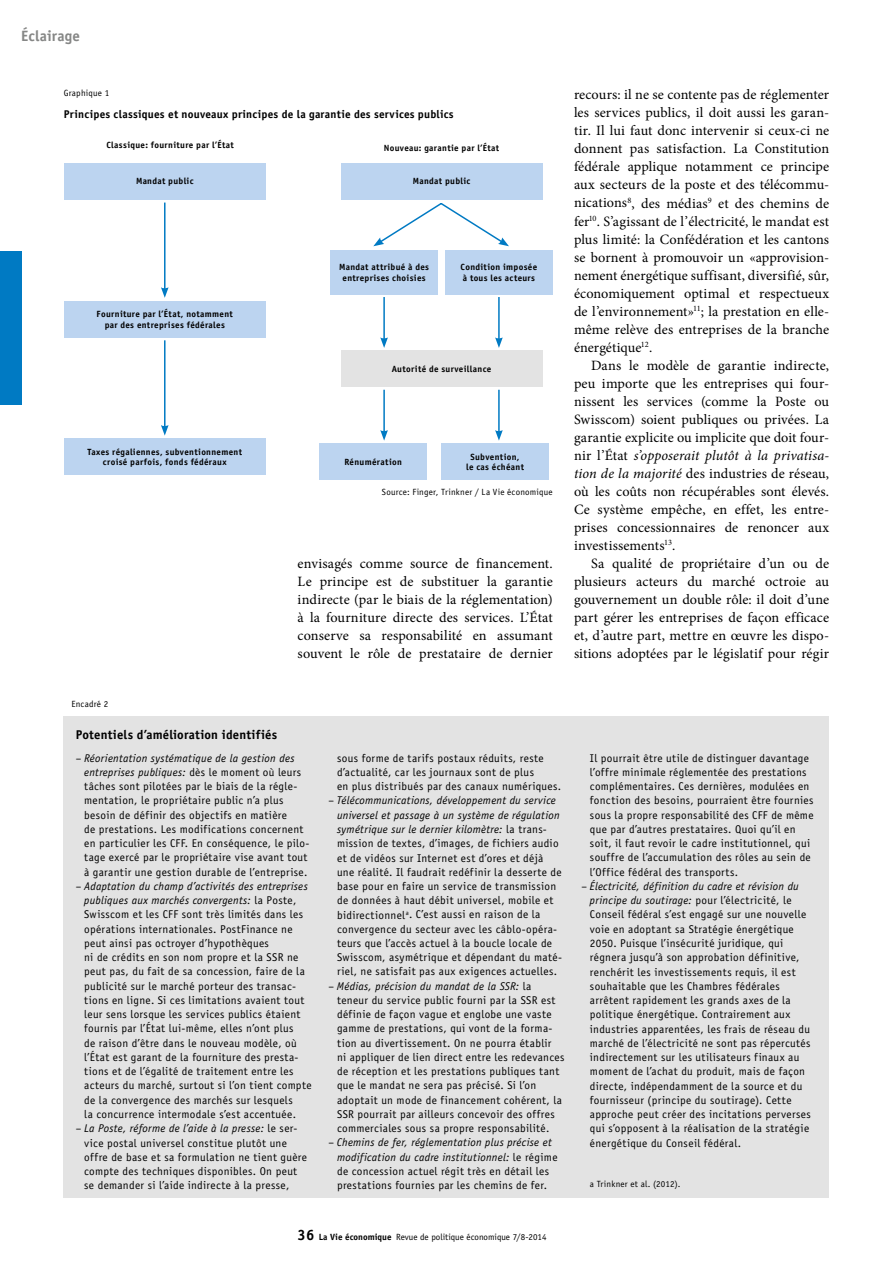
<style>
.page{position:relative;width:893px;height:1263px;background:#fff}
.page>*{position:absolute;margin:0;border:0;box-sizing:border-box;transform-origin:0 0}
.t1{font:700 15px "Officina Sans Std";letter-spacing:.01em;color:#868786}
.t2{font:14.25px/18px "Minion Pro";letter-spacing:.005em;color:#000;text-align:justify}
.t3{font:700 12.75px "Officina Sans Std";letter-spacing:.015em;color:#000}
.t4{font:11.25px/14.2px "Officina Sans Std";letter-spacing:.03em;color:#000}
.t5{font:700 11.25px "Officina Sans Std";letter-spacing:.02em;color:#000}
.t6{font:700 9px/10.8px "Officina Sans Std";letter-spacing:.035em;color:#000;text-align:center}
.t7{font:9px "Officina Sans Std";letter-spacing:.02em;color:#000}
.t8{font:9px "Officina Sans Std";color:#000}
.s1{font-style:italic}
.s2{font-weight:700;font-size:15px}
.s3{font-weight:700}
</style>
<div class="page">
<div style="left:64px;top:716px;width:765px;height:481px;background:#e3e3e3"></div>
<div style="left:64px;top:163px;width:202px;height:36px;background:#bcd4f0"></div>
<div style="left:64px;top:301px;width:202px;height:36px;background:#bcd4f0"></div>
<div style="left:64px;top:439px;width:202px;height:36px;background:#bcd4f0"></div>
<hr style="left:164px;top:203px;width:2px;height:87px;background:#007ac3">
<svg style="left:161px;top:287px;width:8px;height:11px"></svg>
<hr style="left:164px;top:340px;width:2px;height:87px;background:#007ac3">
<svg style="left:161px;top:425px;width:8px;height:11px"></svg>
<div style="left:341px;top:163px;width:201px;height:36px;background:#bcd4f0"></div>
<div style="left:330px;top:250px;width:108px;height:45px;background:#bcd4f0"></div>
<div style="left:445px;top:250px;width:108px;height:45px;background:#bcd4f0"></div>
<div style="left:319px;top:444px;width:108px;height:36px;background:#bcd4f0"></div>
<div style="left:441px;top:444px;width:108px;height:36px;background:#bcd4f0"></div>
<div style="left:341px;top:350px;width:201px;height:36px;background:#e3e3e3"></div>
<hr style="left:383px;top:297px;width:2px;height:43px;background:#007ac3">
<svg style="left:380px;top:337px;width:8px;height:11px"></svg>
<hr style="left:383px;top:390px;width:2px;height:42px;background:#007ac3">
<svg style="left:380px;top:430px;width:8px;height:11px"></svg>
<hr style="left:498px;top:297px;width:2px;height:43px;background:#007ac3">
<svg style="left:495px;top:337px;width:8px;height:11px"></svg>
<hr style="left:498px;top:390px;width:2px;height:42px;background:#007ac3">
<svg style="left:495px;top:430px;width:8px;height:11px"></svg>
<svg style="left:373px;top:203px;width:136px;height:43px"></svg>
<div style="left:0;top:252px;width:21px;height:153px;background:#007ac3"></div>
<h1 class="t1" style="left:21px;top:26px;width:60px">Éclairage</h1>
<p class="t7" style="left:64px;top:87px;width:47px">Graphique 1</p>
<p class="t5" style="left:64px;top:107px;width:391px">Principes classiques et nouveaux principes de la garantie des services publics</p>
<p class="t6" style="left:106px;top:140px;width:129px">Classique: fourniture par l’État</p>
<p class="t6" style="left:384px;top:143px;width:117px">Nouveau: garantie par l’État</p>
<p class="t6" style="left:136px;top:176px;width:59px">Mandat public</p>
<p class="t6" style="left:413px;top:176px;width:59px">Mandat public</p>
<p class="t6" style="left:339px;top:262px;width:91px">Mandat attribué à des entreprises choisies</p>
<p class="t6" style="left:461px;top:262px;width:78px;text-align:left">Condition imposée à tous les acteurs</p>
<p class="t6" style="left:97px;top:308px;width:138px">Fourniture par l’État, notamment par des entreprises fédérales</p>
<p class="t6" style="left:392px;top:363px;width:101px">Autorité de surveillance</p>
<p class="t6" style="left:88px;top:446px;width:156px">Taxes régaliennes, subventionnement croisé parfois, fonds fédéraux</p>
<p class="t6" style="left:344px;top:456px;width:59px">Rénumération</p>
<p class="t6" style="left:466px;top:451px;width:59px">Subvention, le cas échéant</p>
<p class="t7" style="left:382px;top:487px;width:172px">Source: Finger, Trinkner / La Vie économique</p>
<p class="t2" style="left:298px;top:554px;width:257px">envisagés comme source de financement.<br>Le principe est de substituer la garantie indirecte (par le biais de la réglementation) à la fourniture directe des services. L’État conserve sa responsabilité en assumant souvent le rôle de prestataire de dernier</p>
<p class="t2" style="left:574px;top:86px;width:257px">recours: il ne se contente pas de réglementer les services publics, il doit aussi les garan&shy;tir. Il lui faut donc intervenir si ceux-ci ne donnent pas satisfaction. La Constitution fédérale applique notamment ce principe aux secteurs de la poste et des télécommu&shy;nications<sup>8</sup>, des médias<sup>9</sup> et des chemins de fer<sup>10</sup>. S’agissant de l’électricité, le mandat est plus limité: la Confédération et les cantons se bornent à promouvoir un «approvision&shy;nement énergétique suffisant, diversifié, sûr, économiquement optimal et respectueux de l’environnement»<sup>11</sup>; la prestation en elle&shy;même relève des entreprises de la branche énergétique<sup>12</sup>.</p>
<p class="t2" style="left:574px;top:356px;width:257px;text-indent:17px">Dans le modèle de garantie indirecte, peu importe que les entreprises qui four&shy;nissent les services (comme la Poste ou Swisscom) soient publiques ou privées. La garantie explicite ou implicite que doit four&shy;nir l’État <span class="s1">s’opposerait plutôt à la privatisa&shy;tion de la majorité</span> des industries de réseau, où les coûts non récupérables sont élevés.<br>Ce système empêche, en effet, les entre&shy;prises concessionnaires de renoncer aux investissements<sup>13</sup>.</p>
<p class="t2" style="left:574px;top:554px;width:257px;text-indent:17px">Sa qualité de propriétaire d’un ou de plusieurs acteurs du marché octroie au gouvernement un double rôle: il doit d’une part gérer les entreprises de façon efficace et, d’autre part, mettre en œuvre les dispo&shy;sitions adoptées par le législatif pour régir</p>
<p class="t7" style="left:71px;top:699px;width:38px">Encadré 2</p>
<p class="t3" style="left:76px;top:726px;width:203px">Potentiels d’amélioration identifiés</p>
<p class="t4" style="left:84px;top:751px;width:227px;text-indent:-9px">– <span class="s1">Réorientation systématique de la gestion des entreprises publiques:</span> dès le moment où leurs tâches sont pilotées par le biais de la régle&shy;mentation, le propriétaire public n’a plus besoin de définir des objectifs en matière<br>de prestations. Les modifications concernent en particulier les CFF. En conséquence, le pilo&shy;tage exercé par le propriétaire vise avant tout à garantir une gestion durable de l’entreprise.</p>
<p class="t4" style="left:84px;top:879px;width:229px;text-indent:-9px">– <span class="s1">Adaptation du champ d’activités des entreprises publiques aux marchés convergents:</span> la Poste, Swisscom et les CFF sont très limités dans les opérations internationales. PostFinance ne peut ainsi pas octroyer d’hypothèques<br>ni de crédits en son nom propre et la SSR ne peut pas, du fait de sa concession, faire de la publicité sur le marché porteur des transac&shy;tions en ligne. Si ces limitations avaient tout leur sens lorsque les services publics étaient fournis par l’État lui-même, elles n’ont plus<br>de raison d’être dans le nouveau modèle, où l’État est garant de la fourniture des presta&shy;tions et de l’égalité de traitement entre les acteurs du marché, surtout si l’on tient compte de la convergence des marchés sur lesquels<br>la concurrence intermodale s’est accentuée.</p>
<p class="t4" style="left:84px;top:1121px;width:224px;text-indent:-9px">– <span class="s1">La Poste, réforme de l’aide à la presse:</span> le ser&shy;vice postal universel constitue plutôt une offre de base et sa formulation ne tient guère compte des techniques disponibles. On peut se demander si l’aide indirecte à la presse,</p>
<p class="t4" style="left:337px;top:751px;width:225px">sous forme de tarifs postaux réduits, reste d’actualité, car les journaux sont de plus<br>en plus distribués par des canaux numériques.</p>
<p class="t4" style="left:337px;top:793px;width:226px;text-indent:-9px">– <span class="s1">Télécommunications, développement du service universel et passage à un système de régulation symétrique sur le dernier kilomètre:</span> la trans&shy;mission de textes, d’images, de fichiers audio et de vidéos sur Internet est d’ores et déjà une réalité. Il faudrait redéfinir la desserte de base pour en faire un service de transmission de données à haut débit universel, mobile et bidirectionnel<sup>a</sup>. C’est aussi en raison de la convergence du secteur avec les câblo-opéra&shy;teurs que l’accès actuel à la boucle locale de Swisscom, asymétrique et dépendant du maté&shy;riel, ne satisfait pas aux exigences actuelles.</p>
<p class="t4" style="left:337px;top:979px;width:229px;text-indent:-9px">– <span class="s1">Médias, précision du mandat de la SSR:</span> la teneur du service public fourni par la SSR est définie de façon vague et englobe une vaste gamme de prestations, qui vont de la forma&shy;tion au divertissement. On ne pourra établir<br>ni appliquer de lien direct entre les redevances de réception et les prestations publiques tant que le mandat ne sera pas précisé. Si l’on adoptait un mode de financement cohérent, la SSR pourrait par ailleurs concevoir des offres commerciales sous sa propre responsabilité.</p>
<p class="t4" style="left:337px;top:1135px;width:222px;text-indent:-9px">– <span class="s1">Chemins de fer, réglementation plus précise et modification du cadre institutionnel:</span> le régime de concession actuel régit très en détail les prestations fournies par les chemins de fer.</p>
<p class="t8" style="left:298px;top:1231px;width:250px"><span class="s2">36</span> <span class="s3">La Vie économique</span> Revue de politique économique 7/8-2014</p>
<p class="t4" style="left:590px;top:751px;width:225px">Il pourrait être utile de distinguer davantage l’offre minimale réglementée des prestations complémentaires. Ces dernières, modulées en fonction des besoins, pourraient être fournies sous la propre responsabilité des CFF de même que par d’autres prestataires. Quoi qu’il en soit, il faut revoir le cadre institutionnel, qui souffre de l’accumulation des rôles au sein de l’Office fédéral des transports.</p>
<p class="t4" style="left:590px;top:879px;width:222px;text-indent:-9px">– <span class="s1">Électricité, définition du cadre et révision du principe du soutirage:</span> pour l’électricité, le Conseil fédéral s’est engagé sur une nouvelle voie en adoptant sa Stratégie énergétique 2050. Puisque l’insécurité juridique, qui régnera jusqu’à son approbation définitive, renchérit les investissements requis, il est souhaitable que les Chambres fédérales arrêtent rapidement les grands axes de la politique énergétique. Contrairement aux industries apparentées, les frais de réseau du marché de l’électricité ne sont pas répercutés indirectement sur les utilisateurs finaux au moment de l’achat du produit, mais de façon directe, indépendamment de la source et du fournisseur (principe du soutirage). Cette approche peut créer des incitations perverses qui s’opposent à la réalisation de la stratégie énergétique du Conseil fédéral.</p>
<p class="t7" style="left:590px;top:1178px;width:92px">a Trinkner et al. (2012).</p>
</div>
